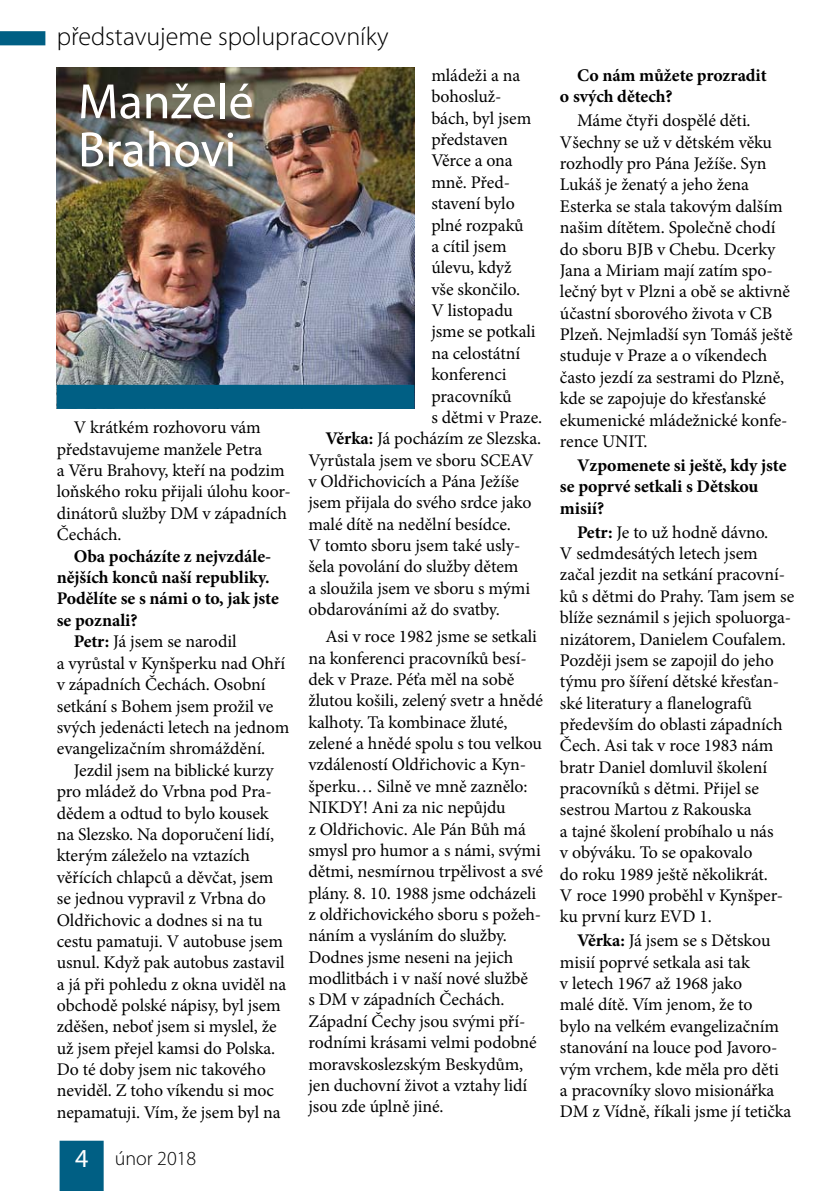
<style>
.page{position:relative;width:840px;height:1191px;background:#fff}
.page>*{position:absolute;margin:0;border:0;box-sizing:border-box;transform-origin:0 0}
.t1{font:50px/48px "Myriad Pro";color:#fff}
.t2{font:300 26px "Myriad Pro";color:#000}
.t3{font:300 20px "Myriad Pro";color:#000}
.t4{font:17.8px/21.4px "Minion Pro";letter-spacing:-.005em;color:#000}
.t5{font:700 17.8px/21.4px "Minion Pro";letter-spacing:-.005em;color:#000}
.s1{font-weight:700}
.s2{font-weight:400;font-size:26px;color:#fff}
</style>
<div class="page">
<div style="left:60px;top:1140px;width:44px;height:51px;background:#005f84"></div>
<svg style="left:0;top:31px;width:45px;height:14px"></svg>
<img style="left:57px;top:68px;width:357px;height:317px">
<div style="left:58px;top:386px;width:355px;height:22px;background:#005f84"></div>
<div style="left:57px;top:385px;width:357px;height:24px;border:2px solid #005f84"></div>
<h2 class="t2" style="left:57px;top:27px;width:333px">představujeme spolupracovníky</h2>
<h1 class="t1" style="left:78px;top:83px;width:177px">Manželé<br>Brahovi</h1>
<p class="t4" style="left:57px;top:418px;width:235px;text-indent:17px">V krátkém rozhovoru vám představujeme manžele Petra<br>a Věru Brahovy, kteří na podzim loňského roku přijali úlohu koor&shy;dinátorů služby DM v západních<br>Čechách.</p>
<p class="t5" style="left:74px;top:547px;width:199px">Oba pocházíte z nejvzdále-</p>
<p class="t5" style="left:57px;top:568px;width:214px">nějších konců naší republiky.</p>
<p class="t5" style="left:57px;top:589px;width:223px">Podělíte se s námi o to, jak jste</p>
<p class="t5" style="left:57px;top:611px;width:82px">se poznali?</p>
<p class="t4" style="left:74px;top:632px;width:164px"><span class="s1">Petr:</span> Já jsem se narodil</p>
<p class="t4" style="left:57px;top:654px;width:230px">a vyrůstal v Kynšperku nad Ohří</p>
<p class="t4" style="left:57px;top:675px;width:210px">v západních Čechách. Osobní</p>
<p class="t4" style="left:57px;top:696px;width:218px">setkání s Bohem jsem prožil ve</p>
<p class="t4" style="left:57px;top:718px;width:234px">svých jedenácti letech na jednom</p>
<p class="t4" style="left:57px;top:739px;width:210px">evangelizačním shromáždění.</p>
<p class="t4" style="left:74px;top:761px;width:201px">Jezdil jsem na biblické kurzy</p>
<p class="t4" style="left:57px;top:782px;width:216px">pro mládež do Vrbna pod Pra-</p>
<p class="t4" style="left:57px;top:804px;width:213px">dědem a odtud to bylo kousek</p>
<p class="t4" style="left:57px;top:825px;width:219px">na Slezsko. Na doporučení lidí,</p>
<p class="t4" style="left:57px;top:846px;width:195px">kterým záleželo na vztazích</p>
<p class="t4" style="left:57px;top:868px;width:218px">věřících chlapců a děvčat, jsem</p>
<p class="t4" style="left:57px;top:889px;width:210px">se jednou vypravil z Vrbna do</p>
<p class="t4" style="left:57px;top:910px;width:207px">Oldřichovic a dodnes si na tu</p>
<p class="t4" style="left:57px;top:932px;width:228px">cestu pamatuji. V autobuse jsem</p>
<p class="t4" style="left:57px;top:953px;width:229px">usnul. Když pak autobus zastavil</p>
<p class="t4" style="left:57px;top:974px;width:231px">a já při pohledu z okna uviděl na</p>
<p class="t4" style="left:57px;top:996px;width:225px">obchodě polské nápisy, byl jsem</p>
<p class="t4" style="left:57px;top:1017px;width:221px">zděšen, neboť jsem si myslel, že</p>
<p class="t4" style="left:57px;top:1038px;width:220px">už jsem přejel kamsi do Polska.</p>
<p class="t4" style="left:57px;top:1060px;width:210px">Do té doby jsem nic takového</p>
<p class="t4" style="left:57px;top:1081px;width:219px">neviděl. Z toho víkendu si moc</p>
<p class="t4" style="left:57px;top:1103px;width:225px">nepamatuji. Vím, že jsem byl na</p>
<p class="t3" style="left:75px;top:1150px;width:123px"><span class="s2">4</span> únor 2018</p>
<p class="t4" style="left:431px;top:66px;width:90px">mládeži a na</p>
<p class="t4" style="left:431px;top:87px;width:71px">bohosluž-</p>
<p class="t4" style="left:431px;top:109px;width:101px">bách, byl jsem</p>
<p class="t4" style="left:431px;top:130px;width:78px">představen</p>
<p class="t4" style="left:431px;top:152px;width:83px">Věrce a ona</p>
<p class="t4" style="left:431px;top:173px;width:80px">mně. Před-</p>
<p class="t4" style="left:431px;top:194px;width:85px">stavení bylo</p>
<p class="t4" style="left:431px;top:216px;width:94px">plné rozpaků</p>
<p class="t4" style="left:431px;top:237px;width:77px">a cítil jsem</p>
<p class="t4" style="left:431px;top:258px;width:82px">úlevu, když</p>
<p class="t4" style="left:431px;top:280px;width:90px">vše skončilo.</p>
<p class="t4" style="left:431px;top:301px;width:83px">V listopadu</p>
<p class="t4" style="left:431px;top:322px;width:106px">jsme se potkali</p>
<p class="t4" style="left:431px;top:344px;width:90px">na celostátní</p>
<p class="t4" style="left:431px;top:365px;width:77px">konferenci</p>
<p class="t4" style="left:431px;top:387px;width:82px">pracovníků</p>
<p class="t4" style="left:431px;top:408px;width:112px">s dětmi v Praze.</p>
<p class="t4" style="left:325px;top:429px;width:217px"><span class="s1">Věrka:</span> Já pocházím ze Slezska.</p>
<p class="t4" style="left:308px;top:451px;width:226px">Vyrůstala jsem ve sboru SCEAV</p>
<p class="t4" style="left:308px;top:472px;width:212px">v Oldřichovicích a Pána Ježíše</p>
<p class="t4" style="left:308px;top:493px;width:224px">jsem přijala do svého srdce jako</p>
<p class="t4" style="left:308px;top:515px;width:204px">malé dítě na nedělní besídce.</p>
<p class="t4" style="left:308px;top:536px;width:213px">V tomto sboru jsem také usly-</p>
<p class="t4" style="left:308px;top:557px;width:211px">šela povolání do služby dětem</p>
<p class="t4" style="left:308px;top:579px;width:223px">a sloužila jsem ve sboru s mými</p>
<p class="t4" style="left:308px;top:600px;width:193px">obdarováními až do svatby.</p>
<p class="t4" style="left:308px;top:627px;width:236px;text-indent:17px">Asi v roce 1982 jsme se setkali na konferenci pracovníků besí&shy;dek v Praze. Péťa měl na sobě žlutou košili, zelený svetr a hnědé kalhoty. Ta kombinace žluté, zelené a hnědé spolu s tou velkou vzdáleností Oldřichovic a Kyn&shy;šperku… Silně ve mně zaznělo:<br>NIKDY! Ani za nic nepůjdu<br>z Oldřichovic. Ale Pán Bůh má smysl pro humor a s námi, svými dětmi, nesmírnou trpělivost a své plány. 8. 10. 1988 jsme odcházeli z oldřichovického sboru s požeh&shy;náním a vysláním do služby.<br>Dodnes jsme neseni na jejich modlitbách i v naší nové službě<br>s DM v západních Čechách.<br>Západní Čechy jsou svými pří&shy;rodními krásami velmi podobné moravskoslezským Beskydům, jen duchovní život a vztahy lidí jsou zde úplně jiné.</p>
<p class="t5" style="left:559px;top:66px;width:208px;text-indent:17px">Co nám můžete prozradit o svých dětech?</p>
<p class="t4" style="left:559px;top:111px;width:234px;text-indent:17px">Máme čtyři dospělé děti.<br>Všechny se už v dětském věku rozhodly pro Pána Ježíše. Syn<br>Lukáš je ženatý a jeho žena<br>Esterka se stala takovým dalším našim dítětem. Společně chodí do sboru BJB v Chebu. Dcerky<br>Jana a Miriam mají zatím spo&shy;lečný byt v Plzni a obě se aktivně účastní sborového života v CB<br>Plzeň. Nejmladší syn Tomáš ještě studuje v Praze a o víkendech často jezdí za sestrami do Plzně, kde se zapojuje do křesťanské ekumenické mládežnické konfe&shy;rence UNIT.</p>
<p class="t5" style="left:559px;top:456px;width:228px;text-indent:17px">Vzpomenete si ještě, kdy jste se poprvé setkali s Dětskou misií?</p>
<p class="t4" style="left:559px;top:523px;width:235px;text-indent:17px"><span class="s1">Petr:</span> Je to už hodně dávno.<br>V sedmdesátých letech jsem začal jezdit na setkání pracovní&shy;ků s dětmi do Prahy. Tam jsem se blíže seznámil s jejich spoluorga&shy;nizátorem, Danielem Coufalem.<br>Později jsem se zapojil do jeho týmu pro šíření dětské křesťan&shy;ské literatury a flanelografů především do oblasti západních<br>Čech. Asi tak v roce 1983 nám bratr Daniel domluvil školení pracovníků s dětmi. Přijel se sestrou Martou z Rakouska<br>a tajné školení probíhalo u nás<br>v obýváku. To se opakovalo<br>do roku 1989 ještě několikrát.<br>V roce 1990 proběhl v Kynšper&shy;ku první kurz EVD 1.</p>
<p class="t4" style="left:559px;top:931px;width:233px;text-indent:17px"><span class="s1">Věrka:</span> Já jsem se s Dětskou misií poprvé setkala asi tak<br>v letech 1967 až 1968 jako<br>malé dítě. Vím jenom, že to<br>bylo na velkém evangelizačním stanování na louce pod Javoro&shy;vým vrchem, kde měla pro děti<br>a pracovníky slovo misionářka<br>DM z Vídně, říkali jsme jí tetička</p>
</div>
